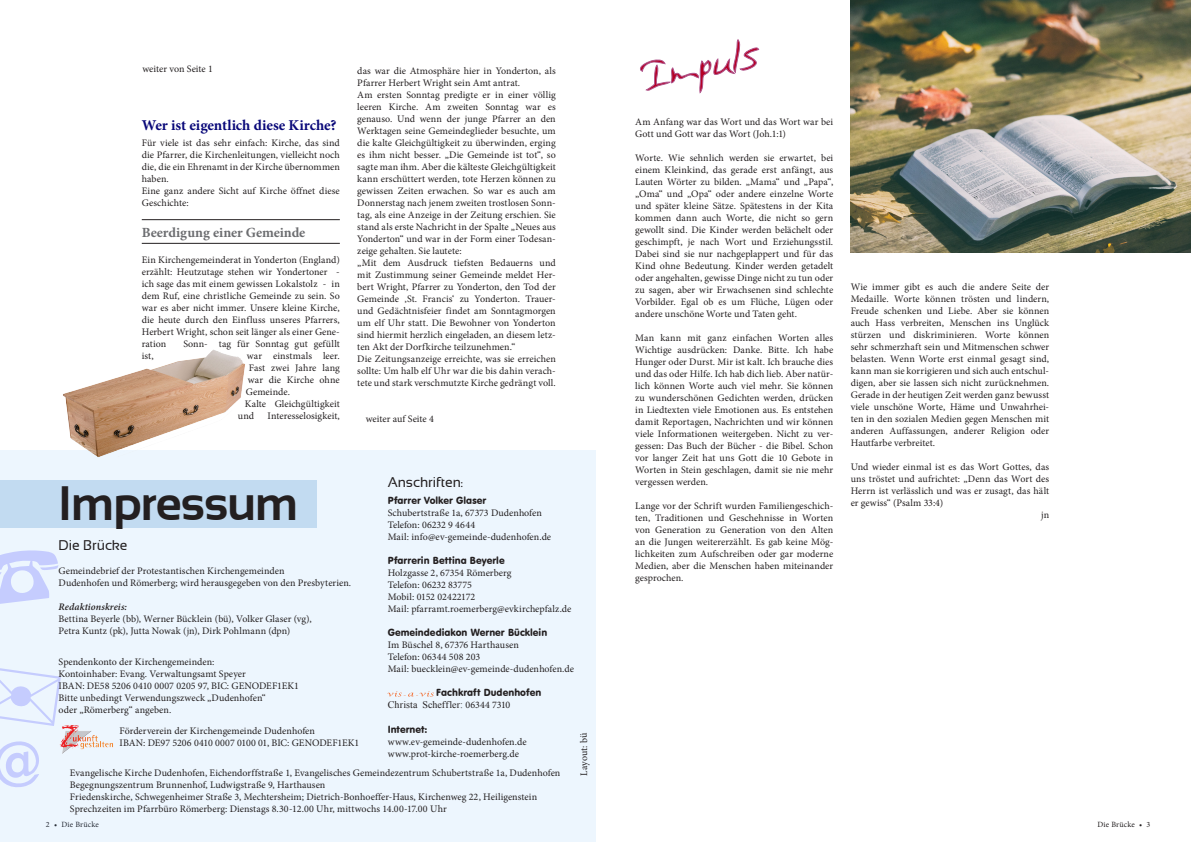
<style>
.page{position:relative;width:1191px;height:842px;background:#fff}
.page>*{position:absolute;margin:0;border:0;box-sizing:border-box;transform-origin:0 0}
.Überschrift_1{font:700 48px "Sansation";letter-spacing:-.015em;color:#231f20}
.Fließtext{font:700 15px "Minion Pro";letter-spacing:-.005em;color:#090879}
.Zwischüberschrift{font:700 14px "Minion Pro";letter-spacing:-.005em;color:#6c6d70}
.t1{font:14px "Sansation";letter-spacing:-.005em;color:#231f20}
.Fließtext-2{font:10px/12px "Minion Pro";letter-spacing:.005em;color:#231f20;text-align:justify}
.Fließtext-3{font:10px "VAG Rounded BT";letter-spacing:.005em;color:#231f20}
.Bildlegende{font:10px "Minion Pro";letter-spacing:-.005em;color:#231f20}
.Fließtext-4{font:10px "Times New Roman";letter-spacing:.005em;color:#231f20}
.t2{font:8px "Minion Pro";letter-spacing:.02em;color:#231f20}
.s1{font-family:"Minion Pro";font-size:12px}
.s2{font-family:"Minion Pro"}
.s3{font-weight:600;font-style:italic}
</style>
<div class="page">
<div style="left:0;top:450px;width:595px;height:392px;background:#edf6fe"></div>
<svg style="left:0;top:550px;width:58px;height:54px"></svg>
<svg style="left:0;top:668px;width:61px;height:57px"></svg>
<svg style="left:0;top:741px;width:39px;height:46px"></svg>
<div style="left:0;top:480px;width:317px;height:47px;background:#c2dbf1"></div>
<svg style="left:387px;top:691px;width:47px;height:5px"></svg>
<img style="left:42px;top:724px;width:71px;height:30px">
<svg style="left:640px;top:39px;width:120px;height:55px"></svg>
<img style="left:850px;top:0;width:341px;height:252px">
<hr style="left:142px;top:219px;width:198px;height:1px;background:#231f20">
<hr style="left:142px;top:243px;width:198px;height:1px;background:#231f20">
<img style="left:63px;top:349px;width:182px;height:108px">
<p class="Bildlegende" style="left:143px;top:63px;width:72px">weiter von Seite 1</p>
<p class="Fließtext" style="left:142px;top:114px;width:196px">Wer ist eigentlich diese Kirche?</p>
<p class="Fließtext-2" style="left:142px;top:136px;width:200px">Für viele ist das sehr einfach: Kirche, das sind die Pfarrer, die Kirchenleitungen, vielleicht noch die, die ein Ehrenamt in der Kirche übernommen haben.</p>
<p class="Fließtext-2" style="left:142px;top:184px;width:200px">Eine ganz andere Sicht auf Kirche öffnet diese<br>Geschichte:</p>
<p class="Zwischüberschrift" style="left:142px;top:223px;width:165px">Beerdigung einer Gemeinde</p>
<p class="Fließtext-2" style="left:142px;top:254px;width:200px">Ein Kirchengemeinderat in Yonderton (England) erzählt: Heutzutage stehen wir Yondertoner - ich sage das mit einem gewissen Lokalstolz - in dem Ruf, eine christliche Gemeinde zu sein. So war es aber nicht immer. Unsere kleine Kirche, die heute durch den Einfluss unseres Pfarrers, Herbert Wright, schon seit länger als einer Gene&shy;ration</p>
<p class="Fließtext-2" style="left:183px;top:338px;width:158px">Sonn- tag für Sonntag gut gefüllt</p>
<p class="Fließtext-2" style="left:142px;top:350px;width:14px">ist,</p>
<p class="Fließtext-2" style="left:247px;top:350px;width:94px">war einstmals leer.</p>
<p class="Fließtext-2" style="left:249px;top:362px;width:92px">Fast zwei Jahre lang</p>
<p class="Fließtext-2" style="left:248px;top:374px;width:93px">war die Kirche ohne</p>
<p class="Fließtext-2" style="left:246px;top:386px;width:46px">Gemeinde.</p>
<p class="Fließtext-2" style="left:238px;top:398px;width:103px;text-indent:7px">Kalte Gleichgültigkeit und</p>
<p class="Fließtext-2" style="left:267px;top:410px;width:74px">Interesselosigkeit,</p>
<p class="Fließtext-2" style="left:357px;top:64px;width:200px">das war die Atmosphäre hier in Yonderton, als<br>Pfarrer Herbert Wright sein Amt antrat.</p>
<p class="Fließtext-2" style="left:357px;top:88px;width:200px">Am ersten Sonntag predigte er in einer völlig leeren Kirche. Am zweiten Sonntag war es genauso. Und wenn der junge Pfarrer an den Werktagen seine Gemeindeglieder besuchte, um die kalte Gleichgültigkeit zu überwinden, erging es ihm nicht besser. „Die Gemeinde ist tot“, so sagte man ihm. Aber die kälteste Gleichgültigkeit kann erschüttert werden, tote Herzen können zu gewissen Zeiten erwachen. So war es auch am Donnerstag nach jenem zweiten trostlosen Sonn&shy;tag, als eine Anzeige in der Zeitung erschien. Sie stand als erste Nachricht in der Spalte „Neues aus Yonderton“ und war in der Form einer Todesan&shy;zeige gehalten. Sie lautete:</p>
<p class="Fließtext-2" style="left:357px;top:256px;width:200px">„Mit dem Ausdruck tiefsten Bedauerns und mit Zustimmung seiner Gemeinde meldet Her&shy;bert Wright, Pfarrer zu Yonderton, den Tod der Gemeinde ‚St. Francis‘ zu Yonderton. Trauer&shy;und Gedächtnisfeier findet am Sonntagmorgen um elf Uhr statt. Die Bewohner von Yonderton sind hiermit herzlich eingeladen, an diesem letz&shy;ten Akt der Dorfkirche teilzunehmen.“</p>
<p class="Fließtext-2" style="left:357px;top:352px;width:200px">Die Zeitungsanzeige erreichte, was sie erreichen sollte: Um halb elf Uhr war die bis dahin verach&shy;tete und stark verschmutzte Kirche gedrängt voll.</p>
<p class="Bildlegende" style="left:366px;top:412px;width:70px">weiter auf Seite 4</p>
<p class="t1" style="left:388px;top:475px;width:77px">Anschriften<span class="s1">:</span></p>
<p class="Fließtext-3" style="left:388px;top:495px;width:100px">Pfarrer Volker Glaser</p>
<p class="Fließtext-2" style="left:388px;top:507px;width:156px">Schubertstraße 1a, 67373 Dudenhofen</p>
<p class="Fließtext-2" style="left:388px;top:519px;width:89px">Telefon: 06232 9 4644</p>
<p class="Fließtext-2" style="left:388px;top:531px;width:165px">Mail: info@ev-gemeinde-dudenhofen.de</p>
<p class="Fließtext-3" style="left:388px;top:555px;width:118px">Pfarrerin Bettina Beyerle</p>
<p class="Fließtext-2" style="left:388px;top:567px;width:125px">Holzgasse 2, 67354 Römerberg</p>
<p class="Fließtext-2" style="left:388px;top:579px;width:86px">Telefon: 06232 83775</p>
<p class="Fließtext-2" style="left:388px;top:591px;width:185px">Mobil: 0152 02422172<br>Mail: pfarramt.roemerberg@evkirchepfalz.de</p>
<p class="Fließtext-3" style="left:388px;top:627px;width:161px">Gemeindediakon Werner Bücklein</p>
<p class="Fließtext-2" style="left:388px;top:639px;width:133px">Im Büschel 8, 67376 Harthausen</p>
<p class="Fließtext-2" style="left:388px;top:651px;width:94px">Telefon: 06344 508 203</p>
<p class="Fließtext-2" style="left:388px;top:663px;width:188px">Mail: buecklein@ev-gemeinde-dudenhofen.de</p>
<p class="Fließtext-3" style="left:436px;top:687px;width:106px">Fachkraft Dudenhofen</p>
<p class="Fließtext-4" style="left:388px;top:698px;width:124px">Christa Scheffler: <span class="s2">06344 7310</span></p>
<p class="Fließtext-3" style="left:388px;top:723px;width:41px">Internet:</p>
<p class="Fließtext-2" style="left:388px;top:735px;width:140px">www.ev-gemeinde-dudenhofen.de</p>
<p class="Fließtext-2" style="left:388px;top:747px;width:133px">www.prot-kirche-roemerberg.de</p>
<p class="Überschrift_1" style="left:59px;top:476px;width:241px">Impressum</p>
<p class="t1" style="left:59px;top:537px;width:71px">Die Brücke</p>
<p class="Fließtext-2" style="left:59px;top:564px;width:294px">Gemeindebrief der Protestantischen Kirchengemeinden<br>Dudenhofen und Römerberg; wird herausgegeben von den Presbyterien.</p>
<p class="Fließtext-2" style="left:59px;top:600px;width:255px;text-align:left"><span class="s3">Redaktionskreis:<br></span>Bettina Beyerle (bb), Werner Bücklein (bü), Volker Glaser (vg),<br>Petra Kuntz (pk), Jutta Nowak (jn), Dirk Pohlmann (dpn)</p>
<p class="Fließtext-2" style="left:59px;top:656px;width:157px">Spendenkonto der Kirchengemeinden:</p>
<p class="Fließtext-2" style="left:59px;top:668px;width:189px">Kontoinhaber: Evang. Verwaltungsamt Speyer</p>
<p class="Fließtext-2" style="left:59px;top:680px;width:242px">IBAN: DE58 5206 0410 0007 0205 97, BIC: GENODEF1EK1</p>
<p class="Fließtext-2" style="left:59px;top:692px;width:209px">Bitte unbedingt Verwendungszweck „Dudenhofen“ oder „Römerberg“ angeben.</p>
<p class="Fließtext-2" style="left:119px;top:725px;width:197px">Förderverein der Kirchengemeinde Dudenhofen</p>
<p class="Fließtext-2" style="left:119px;top:737px;width:241px">IBAN: DE97 5206 0410 0007 0100 01, BIC: GENODEF1EK1</p>
<p class="Fließtext-2" style="left:70px;top:767px;width:492px;text-align:left">Evangelische Kirche Dudenhofen, Eichendorffstraße 1, Evangelisches Gemeindezentrum Schubertstraße 1a, Dudenhofen Begegnungszentrum Brunnenhof, Ludwigstraße 9, Harthausen<br>Friedenskirche, Schwegenheimer Straße 3, Mechtersheim; Dietrich-Bonhoeffer-Haus, Kirchenweg 22, Heiligenstein Sprechzeiten im Pfarrbüro Römerberg: Dienstags 8.30-12.00 Uhr, mittwochs 14.00-17.00 Uhr</p>
<p class="Fließtext-2" style="left:578px;top:776px;width:44px;rotate:-90deg">Layout: bü</p>
<p class="Fließtext-2" style="left:635px;top:116px;width:199px">Am Anfang war das Wort und das Wort war bei<br>Gott und Gott war das Wort (Joh.1:1)</p>
<p class="Fließtext-2" style="left:635px;top:152px;width:200px">Worte. Wie sehnlich werden sie erwartet, bei einem Kleinkind, das gerade erst anfängt, aus Lauten Wörter zu bilden. „Mama“ und „Papa“, „Oma“ und „Opa“ oder andere einzelne Worte und später kleine Sätze. Spätestens in der Kita kommen dann auch Worte, die nicht so gern gewollt sind. Die Kinder werden belächelt oder geschimpft, je nach Wort und Erziehungsstil.<br>Dabei sind sie nur nachgeplappert und für das Kind ohne Bedeutung. Kinder werden getadelt oder angehalten, gewisse Dinge nicht zu tun oder zu sagen, aber wir Erwachsenen sind schlechte Vorbilder. Egal ob es um Flüche, Lügen oder andere unschöne Worte und Taten geht.</p>
<p class="Fließtext-2" style="left:635px;top:332px;width:200px">Man kann mit ganz einfachen Worten alles Wichtige ausdrücken: Danke. Bitte. Ich habe Hunger oder Durst. Mir ist kalt. Ich brauche dies und das oder Hilfe. Ich hab dich lieb. Aber natür&shy;lich können Worte auch viel mehr. Sie können zu wunderschönen Gedichten werden, drücken in Liedtexten viele Emotionen aus. Es entstehen damit Reportagen, Nachrichten und wir können viele Informationen weitergeben. Nicht zu ver&shy;gessen: Das Buch der Bücher - die Bibel. Schon vor langer Zeit hat uns Gott die 10 Gebote in Worten in Stein geschlagen, damit sie nie mehr vergessen werden.</p>
<p class="Fließtext-2" style="left:635px;top:500px;width:200px">Lange vor der Schrift wurden Familiengeschich&shy;ten, Traditionen und Geschehnisse in Worten von Generation zu Generation von den Alten an die Jungen weitererzählt. Es gab keine Mög&shy;lichkeiten zum Aufschreiben oder gar moderne Medien, aber die Menschen haben miteinander gesprochen.</p>
<p class="Fließtext-2" style="left:850px;top:280px;width:200px">Wie immer gibt es auch die andere Seite der Medaille. Worte können trösten und lindern, Freude schenken und Liebe. Aber sie können auch Hass verbreiten, Menschen ins Unglück stürzen und diskriminieren. Worte können sehr schmerzhaft sein und Mitmenschen schwer belasten. Wenn Worte erst einmal gesagt sind, kann man sie korrigieren und sich auch entschul&shy;digen, aber sie lassen sich nicht zurücknehmen.<br>Gerade in der heutigen Zeit werden ganz bewusst viele unschöne Worte, Häme und Unwahrhei&shy;ten in den sozialen Medien gegen Menschen mit anderen Auffassungen, anderer Religion oder Hautfarbe verbreitet.</p>
<p class="Fließtext-2" style="left:850px;top:460px;width:200px">Und wieder einmal ist es das Wort Gottes, das uns tröstet und aufrichtet: „Denn das Wort des Herrn ist verlässlich und was er zusagt, das hält er gewiss“ (Psalm 33:4)</p>
<p class="Fließtext-2" style="left:1041px;top:508px;width:9px">jn</p>
<p class="t2" style="left:46px;top:819px;width:55px">2 • Die Brücke</p>
<p class="t2" style="left:1097px;top:819px;width:55px">Die Brücke • 3</p>
</div>
